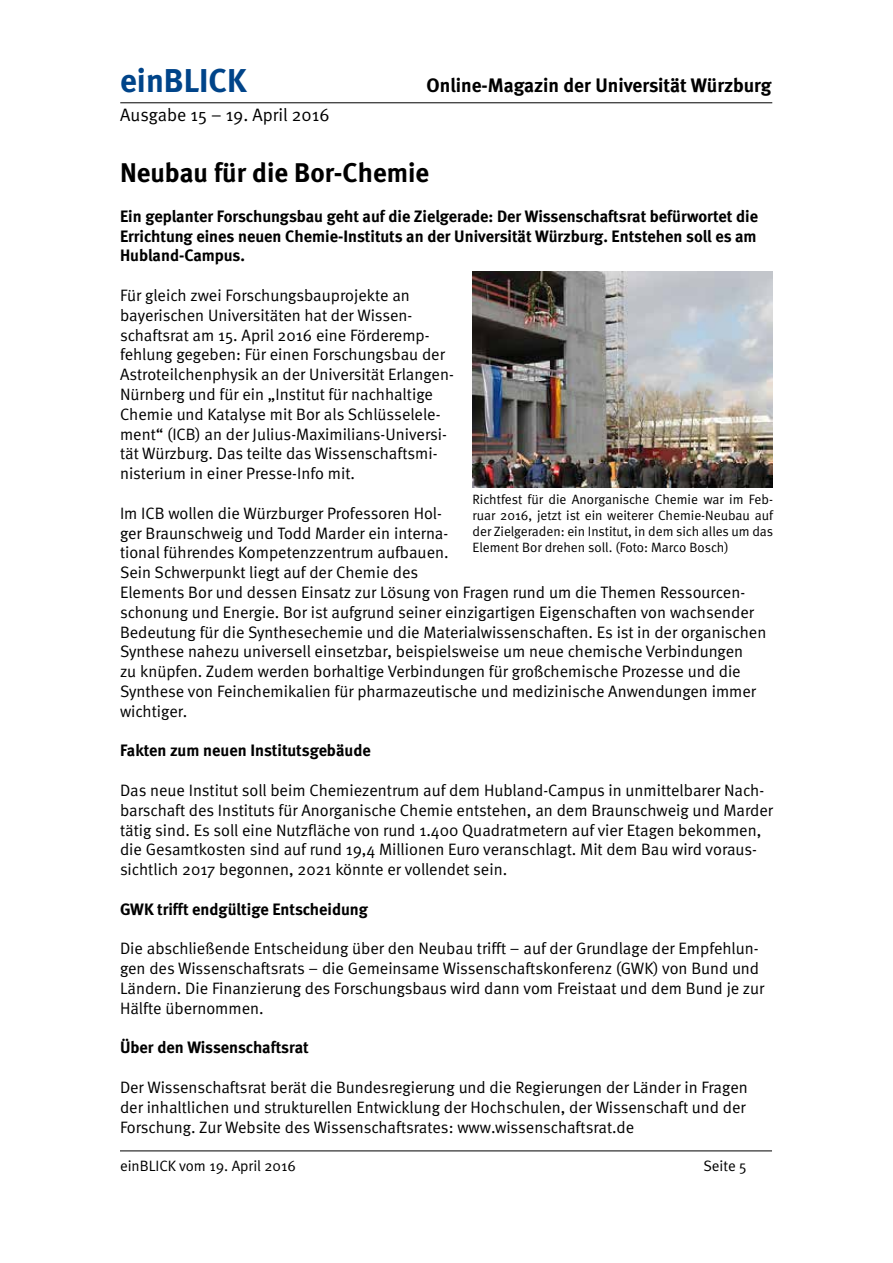
<style>
.page{position:relative;width:893px;height:1263px;background:#fff}
.page>*{position:absolute;margin:0;border:0;box-sizing:border-box;transform-origin:0 0}
.t1{font:700 33px "Meta";color:#004489}
.t2{font:700 27px "Meta";color:#000}
.t3{font:700 19.5px "Meta";color:#000}
.t4{font:18px "Meta Normal";color:#000}
.t5{font:16.5px/19.8px "Meta Normal";color:#000}
.t6{font:700 16.5px/19.8px "Meta";color:#000;text-align:justify}
.t7{font:15px "Meta Normal";color:#000}
.t8{font:13.5px/16.2px "Meta Normal";color:#000;text-align:justify}
</style>
<div class="page">
<hr style="left:120px;top:102px;width:652px;height:1px;background:#000">
<hr style="left:120px;top:1150px;width:652px;height:1px;background:#000">
<img style="left:473px;top:272px;width:300px;height:216px">
<h1 class="t1" style="left:120px;top:61px;width:128px">einBLICK</h1>
<p class="t3" style="left:427px;top:74px;width:346px">Online-Magazin der Universität Würzburg</p>
<p class="t4" style="left:120px;top:105px;width:211px">Ausgabe 15 – 19. April 2016</p>
<h2 class="t2" style="left:120px;top:157px;width:311px">Neubau für die Bor-Chemie</h2>
<p class="t6" style="left:120px;top:206px;width:639px">Ein geplanter Forschungsbau geht auf die Zielgerade: Der Wissenschaftsrat befürwortet die Errichtung eines neuen Chemie-Instituts an der Universität Würzburg. Entstehen soll es am Hubland-Campus.</p>
<p class="t5" style="left:120px;top:285px;width:335px">Für gleich zwei Forschungsbauprojekte an bayerischen Universitäten hat der Wissen&shy;schaftsrat am 15. April 2016 eine Förderemp&shy;fehlung gegeben: Für einen Forschungsbau der Astroteilchenphysik an der Universität Erlangen-Nürnberg und für ein „Institut für nachhaltige Chemie und Katalyse mit Bor als Schlüsselele&shy;ment“ (ICB) an der Julius-Maximilians-Universi&shy;tät Würzburg. Das teilte das Wissenschaftsmi&shy;nisterium in einer Presse-Info mit.</p>
<p class="t5" style="left:120px;top:503px;width:648px">Im ICB wollen die Würzburger Professoren Hol-<br>ger Braunschweig und Todd Marder ein interna-<br>tional führendes Kompetenzzentrum aufbauen.<br>Sein Schwerpunkt liegt auf der Chemie des<br>Elements Bor und dessen Einsatz zur Lösung von Fragen rund um die Themen Ressourcen&shy;schonung und Energie. Bor ist aufgrund seiner einzigartigen Eigenschaften von wachsender Bedeutung für die Synthesechemie und die Materialwissenschaften. Es ist in der organischen Synthese nahezu universell einsetzbar, beispielsweise um neue chemische Verbindungen<br>zu knüpfen. Zudem werden borhaltige Verbindungen für großchemische Prozesse und die Synthese von Feinchemikalien für pharmazeutische und medizinische Anwendungen immer wichtiger.</p>
<p class="t6" style="left:120px;top:740px;width:252px">Fakten zum neuen Institutsgebäude</p>
<p class="t5" style="left:120px;top:780px;width:654px">Das neue Institut soll beim Chemiezentrum auf dem Hubland-Campus in unmittelbarer Nach&shy;barschaft des Instituts für Anorganische Chemie entstehen, an dem Braunschweig und Marder tätig sind. Es soll eine Nutzfläche von rund 1.400 Quadratmetern auf vier Etagen bekommen, die Gesamtkosten sind auf rund 19,4 Millionen Euro veranschlagt. Mit dem Bau wird voraus&shy;sichtlich 2017 begonnen, 2021 könnte er vollendet sein.</p>
<p class="t6" style="left:120px;top:899px;width:249px">GWK trifft endgültige Entscheidung</p>
<p class="t5" style="left:120px;top:938px;width:646px">Die abschließende Entscheidung über den Neubau trifft – auf der Grundlage der Empfehlun&shy;gen des Wissenschaftsrats – die Gemeinsame Wissenschaftskonferenz (GWK) von Bund und Ländern. Die Finanzierung des Forschungsbaus wird dann vom Freistaat und dem Bund je zur Hälfte übernommen.</p>
<p class="t6" style="left:120px;top:1037px;width:190px">Über den Wissenschaftsrat</p>
<p class="t5" style="left:120px;top:1077px;width:629px">Der Wissenschaftsrat berät die Bundesregierung und die Regierungen der Länder in Fragen der inhaltlichen und strukturellen Entwicklung der Hochschulen, der Wissenschaft und der<br>Forschung. Zur Website des Wissenschaftsrates: www.wissenschaftsrat.de</p>
<p class="t8" style="left:472px;top:491px;width:302px">Richtfest für die Anorganische Chemie war im Feb&shy;ruar 2016, jetzt ist ein weiterer Chemie-Neubau auf der Zielgeraden: ein Institut, in dem sich alles um das Element Bor drehen soll. (Foto: Marco Bosch)</p>
<p class="t7" style="left:120px;top:1157px;width:177px">einBLICK vom 19. April 2016</p>
<p class="t7" style="left:703px;top:1157px;width:45px">Seite 5</p>
</div>
